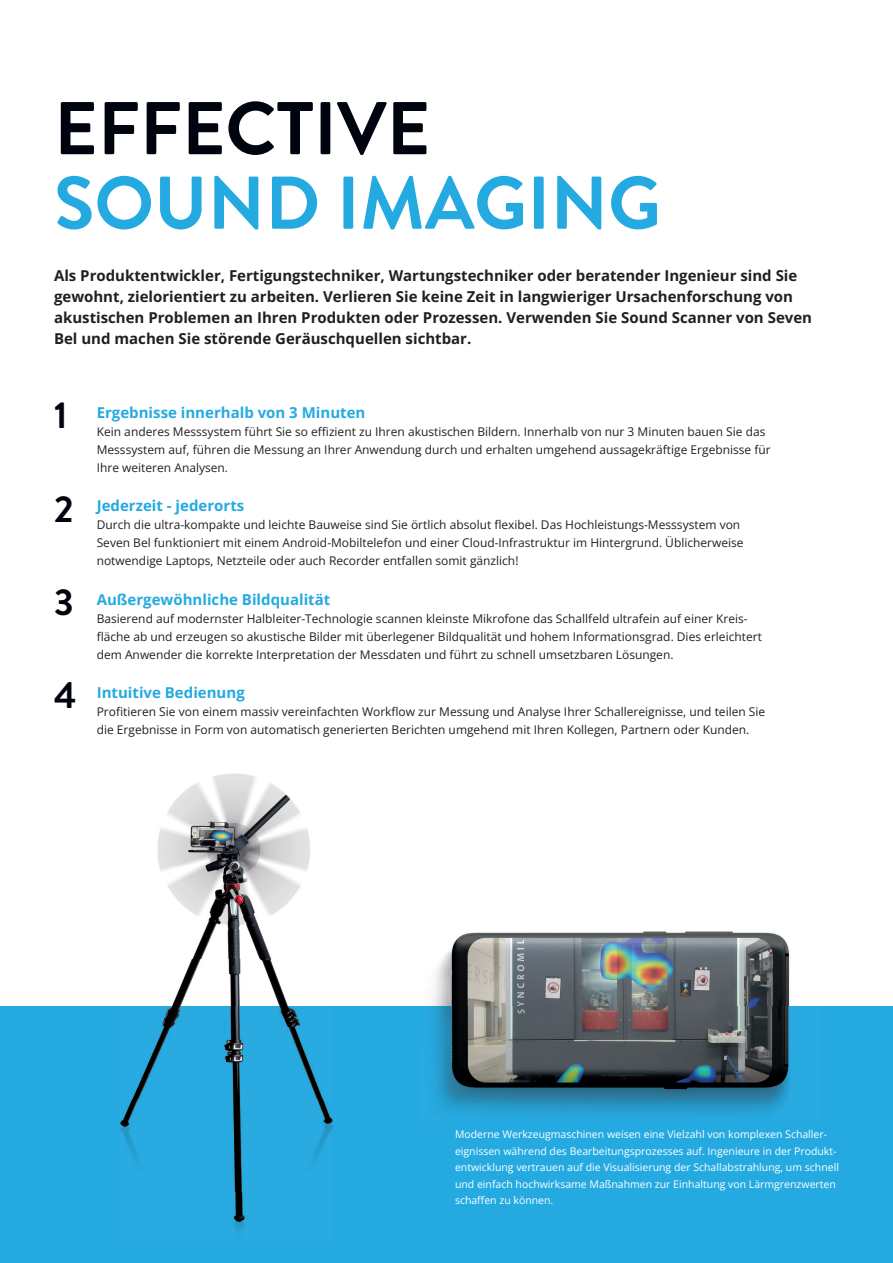
<style>
.page{position:relative;width:893px;height:1263px;background:#fff}
.page>*{position:absolute;margin:0;border:0;box-sizing:border-box;transform-origin:0 0}
.t1{font:700 74.55px "Brandon Grotesque";color:#24aae1}
.t2{font:700 74.55px "Brandon Grotesque";color:#00040f}
.t3{font:700 37.5px "Brandon Grotesque";color:#00040f}
.t4{font:700 15px/21px "Open Sans";color:#231f20}
.t5{font:700 15px "Open Sans";color:#24aae1}
.t6{font:12px/18px "Open Sans";color:#231f20}
.t7{font:10.5px/16.5px "Open Sans";color:#fff}
</style>
<div class="page">
<div style="left:0;top:1006px;width:893px;height:257px;background:#24aae1"></div>
<img style="left:432px;top:931px;width:358px;height:183px">
<img style="left:121px;top:773px;width:211px;height:458px">
<h1 class="t2" style="left:54px;top:76px;width:378px">EFFECTIVE</h1>
<h1 class="t1" style="left:54px;top:151px;width:609px">SOUND IMAGING</h1>
<p class="t4" style="left:54px;top:264px;width:760px">Als Produktentwickler, Fertigungstechniker, Wartungstechniker oder beratender Ingenieur sind Sie gewohnt, zielorientiert zu arbeiten. Verlieren Sie keine Zeit in langwieriger Ursachenforschung von akustischen Problemen an Ihren Produkten oder Prozessen. Verwenden Sie Sound Scanner von Seven Bel und machen Sie störende Geräuschquellen sichtbar.</p>
<h2 class="t3" style="left:54px;top:389px;width:15px">1</h2>
<p class="t5" style="left:97px;top:402px;width:270px">Ergebnisse innerhalb von 3 Minuten</p>
<p class="t6" style="left:97px;top:422px;width:675px">Kein anderes Messsystem führt Sie so effizient zu Ihren akustischen Bildern. Innerhalb von nur 3 Minuten bauen Sie das<br>Messsystem auf, führen die Messung an Ihrer Anwendung durch und erhalten umgehend aussagekräftige Ergebnisse für<br>Ihre weiteren Analysen.</p>
<h2 class="t3" style="left:54px;top:482px;width:21px">2</h2>
<p class="t5" style="left:97px;top:496px;width:149px">Jederzeit - jederorts</p>
<p class="t6" style="left:97px;top:516px;width:648px">Durch die ultra-kompakte und leichte Bauweise sind Sie örtlich absolut flexibel. Das Hochleistungs-Messsystem von<br>Seven Bel funktioniert mit einem Android-Mobiltelefon und einer Cloud-Infrastruktur im Hintergrund. Üblicherweise notwendige Laptops, Netzteile oder auch Recorder entfallen somit gänzlich!</p>
<h2 class="t3" style="left:54px;top:576px;width:21px">3</h2>
<p class="t5" style="left:97px;top:589px;width:235px">Außergewöhnliche Bildqualität</p>
<p class="t6" style="left:97px;top:609px;width:667px">Basierend auf modernster Halbleiter-Technologie scannen kleinste Mikrofone das Schallfeld ultrafein auf einer Kreis&shy;fläche ab und erzeugen so akustische Bilder mit überlegener Bildqualität und hohem Informationsgrad. Dies erleichtert dem Anwender die korrekte Interpretation der Messdaten und führt zu schnell umsetzbaren Lösungen.</p>
<h2 class="t3" style="left:54px;top:669px;width:24px">4</h2>
<p class="t5" style="left:97px;top:682px;width:150px">Intuitive Bedienung</p>
<p class="t6" style="left:97px;top:702px;width:670px">Profitieren Sie von einem massiv vereinfachten Workflow zur Messung und Analyse Ihrer Schallereignisse, und teilen Sie die Ergebnisse in Form von automatisch generierten Berichten umgehend mit Ihren Kollegen, Partnern oder Kunden.</p>
<p class="t7" style="left:455px;top:1126px;width:385px">Moderne Werkzeugmaschinen weisen eine Vielzahl von komplexen Schaller&shy;eignissen während des Bearbeitungsprozesses auf. Ingenieure in der Produkt&shy;entwicklung vertrauen auf die Visualisierung der Schallabstrahlung, um schnell und einfach hochwirksame Maßnahmen zur Einhaltung von Lärmgrenzwerten schaffen zu können.</p>
</div>
